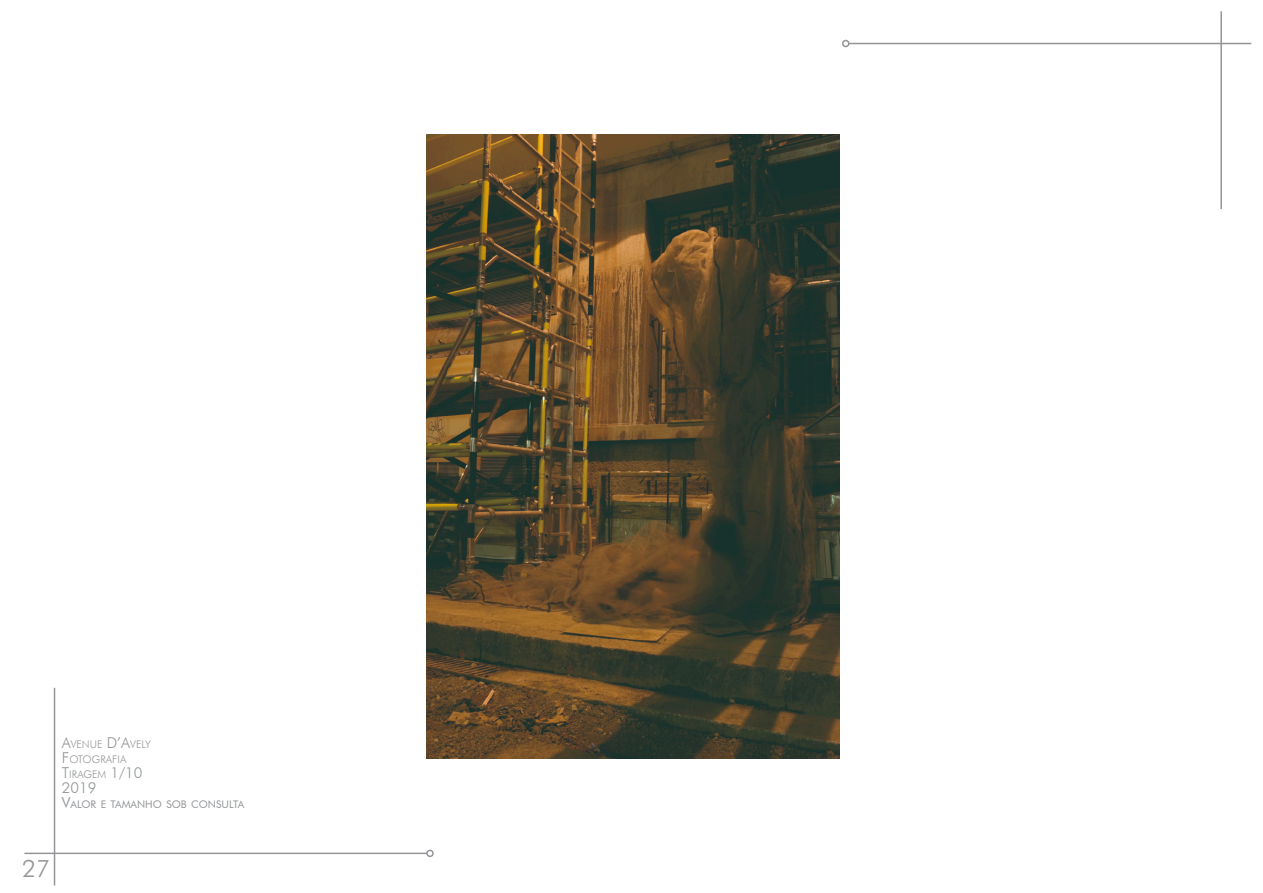
<style>
.page{position:relative;width:1263px;height:893px;background:#fff}
.page>*{position:absolute;margin:0;border:0;box-sizing:border-box;transform-origin:0 0}
.t1{font:300 24px "Futura BT";color:#939598}
.t2{font:300 15px "Futura BT";color:#939598}
.t3{font:300 10.5px "Futura BT";color:#939598}
.t4{font:10.5px "Futura BT";color:#939598}
.s1{font-size:15px}
</style>
<div class="page">
<hr style="left:24px;top:853px;width:403px;height:1px;background:#939598">
<div style="left:426px;top:850px;width:8px;height:7px;border:2px solid #939598;border-radius:50%"></div>
<hr style="left:54px;top:688px;width:1px;height:197px;background:#939598">
<hr style="left:849px;top:43px;width:402px;height:1px;background:#939598">
<div style="left:842px;top:40px;width:7px;height:7px;border:2px solid #939598;border-radius:50%"></div>
<hr style="left:1220px;top:11px;width:2px;height:198px;background:#939598">
<img style="left:427px;top:135px;width:412px;height:623px">
<p class="t3" style="left:62px;top:738px;width:90px"><span class="s1">A</span>VENUE <span class="s1">D’A</span>VELY</p>
<p class="t3" style="left:62px;top:753px;width:66px"><span class="s1">F</span>OTOGRAF IA</p>
<p class="t3" style="left:62px;top:768px;width:82px"><span class="s1">T</span>IRAGEM <span class="s1">1/10</span></p>
<p class="t2" style="left:62px;top:779px;width:36px">2019</p>
<p class="t4" style="left:62px;top:798px;width:184px"><span class="s1">V</span>ALOR E TAMANHO SOB CONSULTA</p>
<h1 class="t1" style="left:22px;top:854px;width:29px">27</h1>
</div>
